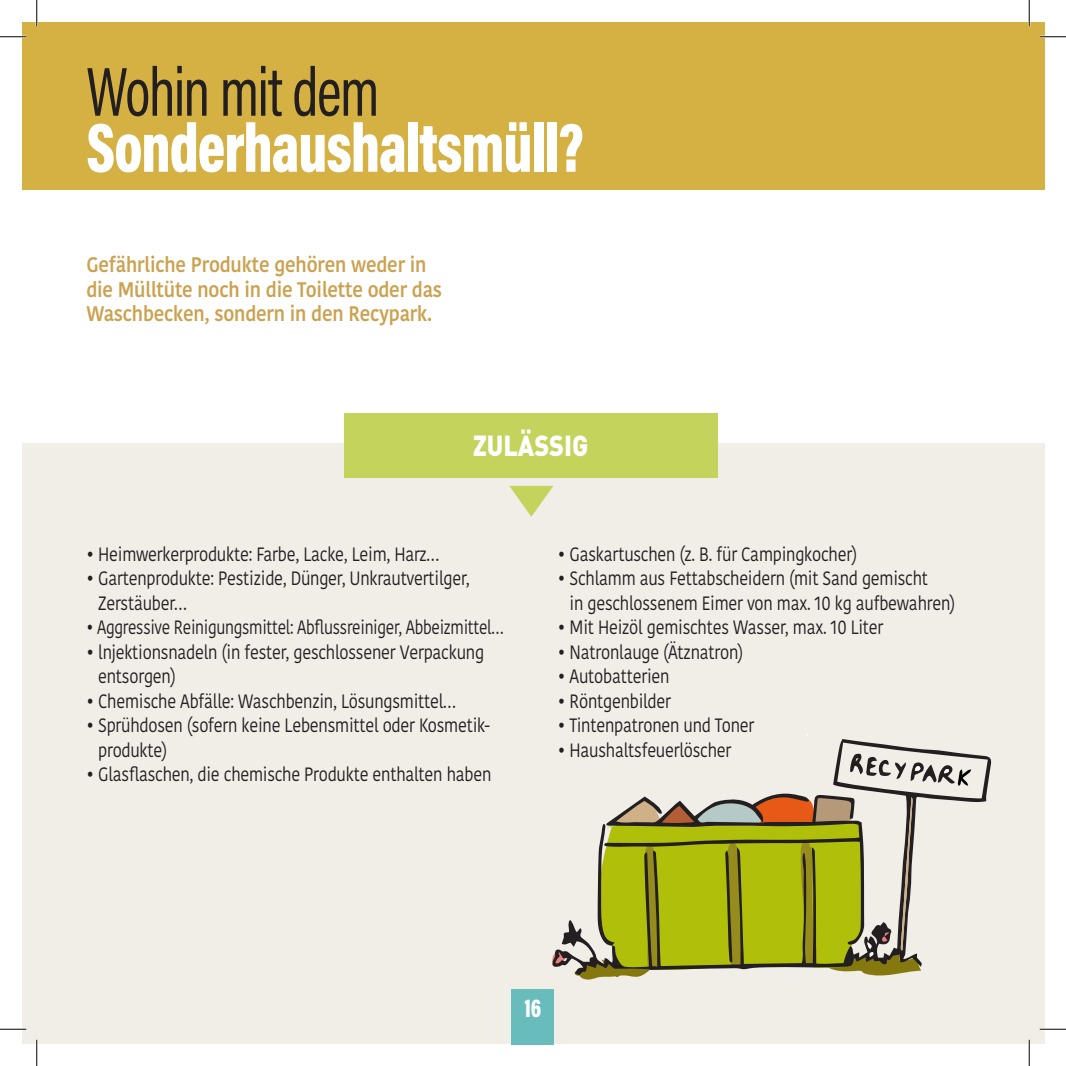
<style>
.page{position:relative;width:1066px;height:1066px;background:#fff}
.page>*{position:absolute;margin:0;border:0;box-sizing:border-box;transform-origin:0 0}
.t1{font:900 70px "Acumin Pro Cond";letter-spacing:-.015em;color:#fff;scale:.86 1}
.t2{font:70px "Acumin Pro Cond";letter-spacing:-.025em;color:#231f20;scale:.86 1}
.t3{font:900 28.7px "DIN";color:#fff;scale:.88 1}
.t4{font:900 26.25px "Acumin Pro Cond";color:#fff;scale:.86 1}
.t5{font:600 21px/24.5px "Kohinoor Bangla";letter-spacing:-.01em;color:#cba251;scale:.9 1}
.t6{font:19.25px/24.5px "Kohinoor Bangla";letter-spacing:-.015em;color:#231f20;scale:.87 1}
.t7{font:19.25px "Kohinoor Bangla";letter-spacing:-.015em;color:#231f20;scale:.81 1}
</style>
<div class="page">
<div style="left:22px;top:444px;width:1022px;height:600px;background:#f1ede7"></div>
<div style="left:22px;top:22px;width:1007px;height:167px;background:#d5b042"></div>
<div style="left:1029px;top:22px;width:15px;height:167px;background:#d5b042"></div>
<div style="left:512px;top:989px;width:42px;height:55px;background:#68bdbc"></div>
<div style="left:344px;top:414px;width:374px;height:64px;background:#c3d35c"></div>
<svg style="left:509px;top:485px;width:45px;height:32px"></svg>
<svg style="left:552px;top:739px;width:439px;height:228px"></svg>
<svg style="left:574px;top:753px;width:397px;height:227px"></svg>
<hr style="left:0;top:36px;width:26px;height:2px;background:#fff">
<hr style="left:1039px;top:36px;width:27px;height:2px;background:#fff">
<hr style="left:0;top:1028px;width:26px;height:2px;background:#fff">
<hr style="left:1039px;top:1028px;width:27px;height:2px;background:#fff">
<hr style="left:36px;top:0;width:2px;height:26px;background:#fff">
<hr style="left:36px;top:1039px;width:2px;height:27px;background:#fff">
<hr style="left:1028px;top:0;width:2px;height:26px;background:#fff">
<hr style="left:1028px;top:1039px;width:2px;height:27px;background:#fff">
<svg style="left:0;top:36px;width:26px;height:1px"></svg>
<svg style="left:1039px;top:36px;width:27px;height:1px"></svg>
<svg style="left:0;top:1029px;width:26px;height:1px"></svg>
<svg style="left:1039px;top:1029px;width:27px;height:1px"></svg>
<svg style="left:36px;top:0;width:1px;height:26px"></svg>
<svg style="left:36px;top:1039px;width:1px;height:27px"></svg>
<svg style="left:1029px;top:0;width:1px;height:26px"></svg>
<svg style="left:1029px;top:1039px;width:1px;height:27px"></svg>
<h1 class="t2" style="left:86px;top:46px;width:342px">Wohin mit dem</h1>
<h1 class="t1" style="left:86px;top:102px;width:580px">Sonderhaushaltsmüll?</h1>
<p class="t5" style="left:86px;top:252px;width:397px">Gefährliche Produkte gehören weder in die Mülltüte noch in die Toilette oder das<br>Waschbecken, sondern in den Recypark.</p>
<h2 class="t3" style="left:473px;top:426px;width:133px">ZULÄSSIG</h2>
<p class="t6" style="left:86px;top:541px;width:407px">• Heimwerkerprodukte: Farbe, Lacke, Leim, Harz…</p>
<p class="t6" style="left:98px;top:566px;width:428px;text-indent:-12px">• Gartenprodukte: Pestizide, Dünger, Unkrautvertilger,<br>Zerstäuber…</p>
<p class="t7" style="left:86px;top:612px;width:517px">• Aggressive Reinigungsmittel: Abflussreiniger, Abbeizmittel…</p>
<p class="t6" style="left:98px;top:639px;width:445px;text-indent:-12px">• lnjektionsnadeln (in fester, geschlossener Verpackung entsorgen)</p>
<p class="t6" style="left:86px;top:688px;width:426px">• Chemische Abfälle: Waschbenzin, Lösungsmittel…</p>
<p class="t6" style="left:98px;top:713px;width:452px;text-indent:-12px">• Sprühdosen (sofern keine Lebensmittel oder Kosmetik&shy;produkte)</p>
<p class="t6" style="left:86px;top:762px;width:467px">• Glasflaschen, die chemische Produkte enthalten haben</p>
<p class="t6" style="left:558px;top:541px;width:346px">• Gaskartuschen (z. B. für Campingkocher)</p>
<p class="t6" style="left:569px;top:566px;width:445px;text-indent:-12px">• Schlamm aus Fettabscheidern (mit Sand gemischt<br>in geschlossenem Eimer von max. 10 kg aufbewahren)</p>
<p class="t6" style="left:558px;top:615px;width:376px">• Mit Heizöl gemischtes Wasser, max. 10 Liter</p>
<p class="t6" style="left:558px;top:639px;width:215px">• Natronlauge (Ätznatron)</p>
<p class="t6" style="left:558px;top:664px;width:130px">• Autobatterien</p>
<p class="t6" style="left:558px;top:688px;width:132px">• Röntgenbilder</p>
<p class="t6" style="left:558px;top:713px;width:228px">• Tintenpatronen und Toner</p>
<p class="t6" style="left:558px;top:737px;width:201px">• Haushaltsfeuerlöscher</p>
<h3 class="t4" style="left:524px;top:991px;width:21px">16</h3>
</div>
